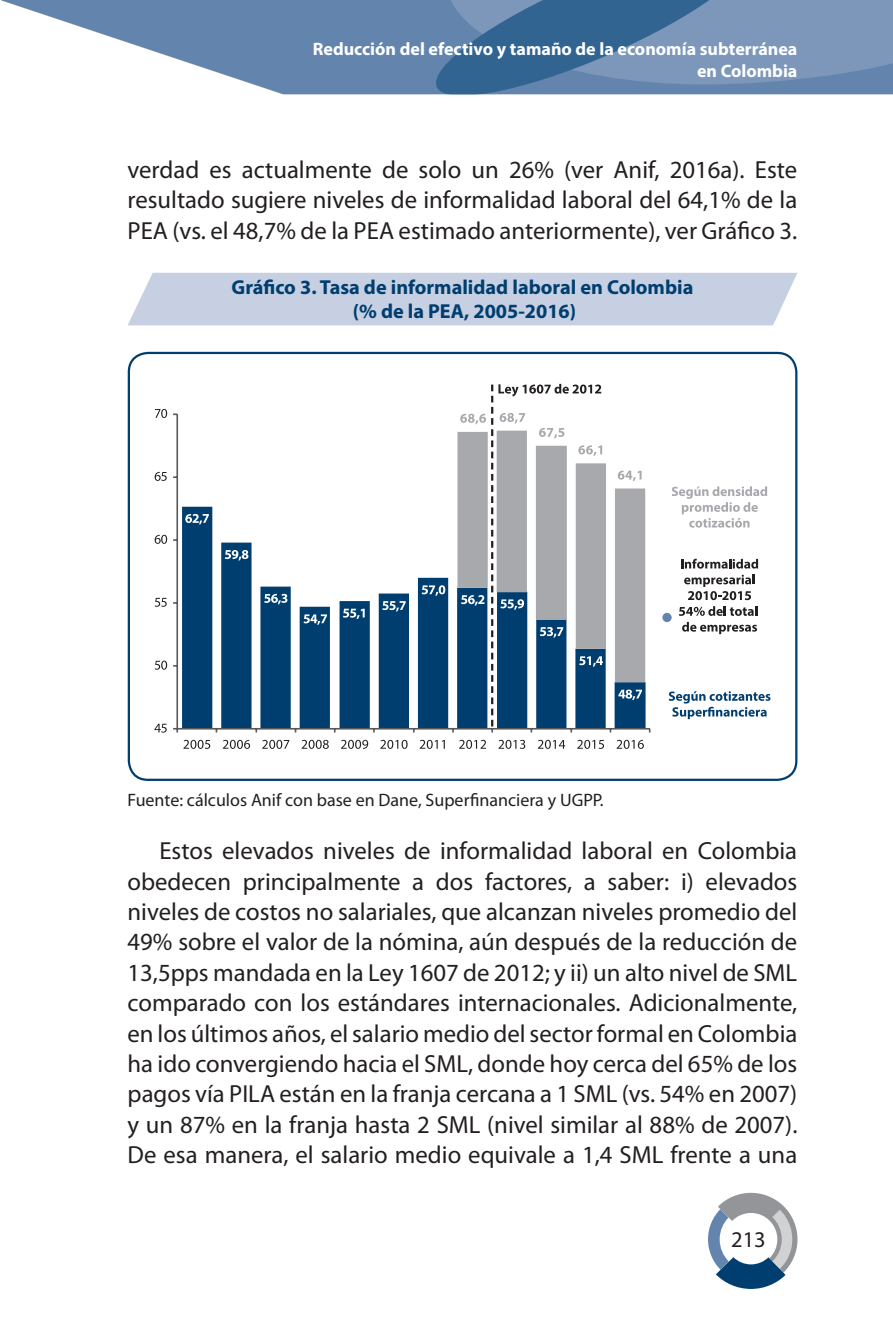
<style>
.page{position:relative;width:893px;height:1340px;background:#fff}
.page>*{position:absolute;margin:0;border:0;box-sizing:border-box;transform-origin:0 0}
.t1{font:24.75px/30.4px "Myriad Pro";color:#231f20;text-align:justify}
.t2{font:22.5px "Myriad Pro";color:#231f20}
.t3{font:700 20.25px/24.3px "Myriad Pro";color:#003e6f;text-align:center}
.t4{font:700 18px/21.6px "Myriad Pro";color:#fff;text-align:right}
.t5{font:18px "Myriad Pro";color:#231f20}
</style>
<div class="page">
<svg style="left:708px;top:1192px;width:89px;height:96px"></svg>
<svg style="left:1px;top:0;width:427px;height:94px;fill:#6385ad"></svg>
<svg style="left:428px;top:0;width:465px;height:94px;background:#5f83aa"></svg>
<div style="left:128px;top:273px;width:669px;height:52px;background:#c6d0e2"></div>
<div style="left:128px;top:352px;width:669px;height:429px;border:2px solid #003e6f;border-radius:19px"></div>
<div style="left:662px;top:613px;width:10px;height:9px;background:#6385ad;border-radius:50%"></div>
<svg style="left:182px;top:507px;width:267px;height:221px;fill:#003e6f"></svg>
<hr style="left:176px;top:414px;width:2px;height:314px;background:#57585a">
<hr style="left:177px;top:728px;width:473px;height:1px;background:#57585a">
<svg style="left:173px;top:728px;width:5px;height:4px"></svg>
<svg style="left:185px;top:514px;width:24px;height:10px"></svg>
<svg style="left:225px;top:550px;width:23px;height:10px"></svg>
<svg style="left:264px;top:594px;width:23px;height:10px"></svg>
<svg style="left:304px;top:614px;width:23px;height:11px"></svg>
<svg style="left:343px;top:608px;width:22px;height:11px"></svg>
<svg style="left:382px;top:601px;width:24px;height:10px"></svg>
<svg style="left:439px;top:585px;width:6px;height:9px"></svg>
<svg style="left:422px;top:585px;width:21px;height:11px"></svg>
<svg style="left:672px;top:486px;width:95px;height:41px"></svg>
<svg style="left:681px;top:558px;width:77px;height:10px"></svg>
<svg style="left:684px;top:574px;width:71px;height:26px"></svg>
<svg style="left:679px;top:606px;width:78px;height:10px"></svg>
<svg style="left:682px;top:622px;width:75px;height:12px"></svg>
<svg style="left:669px;top:691px;width:101px;height:28px"></svg>
<svg style="left:154px;top:723px;width:13px;height:9px"></svg>
<svg style="left:155px;top:660px;width:11px;height:9px"></svg>
<svg style="left:155px;top:598px;width:12px;height:8px"></svg>
<svg style="left:155px;top:535px;width:11px;height:9px"></svg>
<svg style="left:155px;top:472px;width:12px;height:9px"></svg>
<svg style="left:155px;top:409px;width:11px;height:9px"></svg>
<svg style="left:183px;top:739px;width:27px;height:10px"></svg>
<svg style="left:223px;top:739px;width:27px;height:10px"></svg>
<div style="left:269px;top:739px;width:6px;height:10px;background:#494646;border-radius:50%"></div>
<svg style="left:262px;top:739px;width:27px;height:9px"></svg>
<svg style="left:302px;top:739px;width:27px;height:10px"></svg>
<svg style="left:341px;top:739px;width:27px;height:10px"></svg>
<svg style="left:402px;top:739px;width:6px;height:10px"></svg>
<svg style="left:380px;top:739px;width:26px;height:9px"></svg>
<svg style="left:420px;top:739px;width:25px;height:9px"></svg>
<div style="left:466px;top:739px;width:6px;height:10px;background:#474445;border-radius:50%"></div>
<svg style="left:459px;top:739px;width:27px;height:9px"></svg>
<svg style="left:498px;top:739px;width:27px;height:10px"></svg>
<div style="left:545px;top:739px;width:6px;height:10px;background:#484546;border-radius:50%"></div>
<svg style="left:538px;top:739px;width:27px;height:9px"></svg>
<svg style="left:577px;top:739px;width:27px;height:10px"></svg>
<svg style="left:617px;top:739px;width:27px;height:10px"></svg>
<svg style="left:452px;top:384px;width:198px;height:348px"></svg>
<p class="t4" style="left:313px;top:37px;width:486px">Reducción del efectivo y tamaño de la economía subterránea en Colombia</p>
<p class="t1" style="left:128px;top:154px;width:671px">verdad es actualmente de solo un 26% (ver Anif, 2016a). Este resultado sugiere niveles de informalidad laboral del 64,1% de la PEA (vs. el 48,7% de la PEA estimado anteriormente), ver Gráfico 3.</p>
<p class="t3" style="left:231px;top:274px;width:463px">Gráfico 3. Tasa de informalidad laboral en Colombia (% de la PEA, 2005-2016)</p>
<p class="t5" style="left:128px;top:789px;width:478px">Fuente: cálculos Anif con base en Dane, Superfinanciera y UGPP.</p>
<p class="t1" style="left:128px;top:835px;width:671px;text-indent:32px">Estos elevados niveles de informalidad laboral en Colombia obedecen principalmente a dos factores, a saber: i) elevados niveles de costos no salariales, que alcanzan niveles promedio del 49% sobre el valor de la nómina, aún después de la reducción de 13,5pps mandada en la Ley 1607 de 2012; y ii) un alto nivel de SML comparado con los estándares internacionales. Adicionalmente, en los últimos años, el salario medio del sector formal en Colombia ha ido convergiendo hacia el SML, donde hoy cerca del 65% de los pagos vía PILA están en la franja cercana a 1 SML (vs. 54% en 2007) y un 87% en la franja hasta 2 SML (nivel similar al 88% de 2007).<br>De esa manera, el salario medio equivale a 1,4 SML frente a una</p>
<p class="t2" style="left:731px;top:1225px;width:36px">213</p>
</div>
